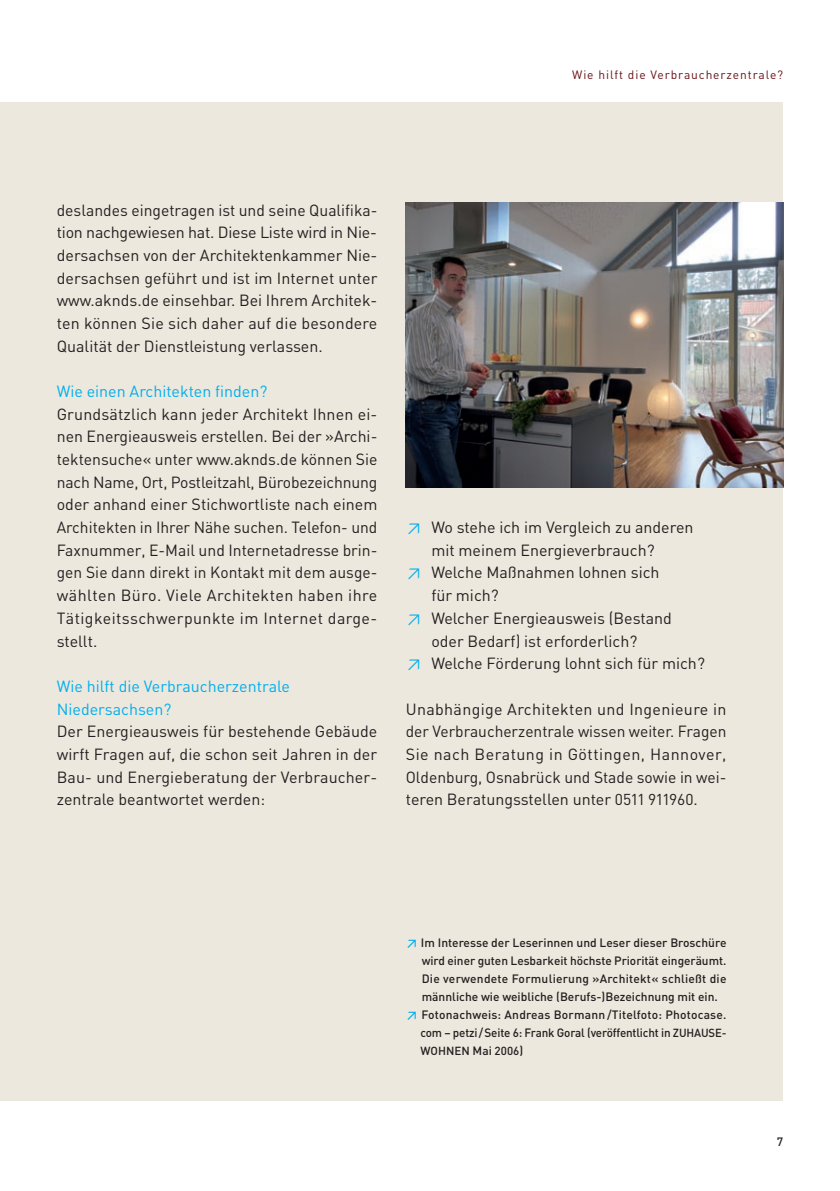
<style>
.page{position:relative;width:840px;height:1191px;background:#fff}
.page>*{position:absolute;margin:0;border:0;box-sizing:border-box;transform-origin:0 0}
.t1{font:16px/22.6px "DIN";color:#231f20}
.t2{font:16px/22.6px "DIN";color:#00aeef}
.t3{font:500 12px "DIN";color:#231f20}
.t4{font:500 12px "DIN";letter-spacing:.02em;color:#231f20}
.t5{font:12px "DIN";letter-spacing:.075em;color:#681317}
.t6{font:500 11.6px "DIN";color:#231f20}
.s1{color:#00aeef}
.s2{font-size:15.6px}
.s3{font-size:11.6px}
.s4{font-size:12px}
</style>
<div class="page">
<div style="left:0;top:102px;width:782px;height:998px;background:#ece8dd"></div>
<img style="left:405px;top:203px;width:377px;height:284px">
<p class="t5" style="left:572px;top:68px;width:212px">Wie hilft die Verbraucherzentrale?</p>
<p class="t1" style="left:57px;top:198px;width:322px">des-lan-des eingetragen ist und seine Qualifika&shy;tion nachgewiesen hat. Diese Liste wird in Nie&shy;dersachsen von der Architektenkammer Nie&shy;dersachsen geführt und ist im I nternet un-ter www.-aknds.de ein-sehbar. Bei I hrem Architek&shy;ten können Sie sich daher auf die besondere Qualität der Dienst-leistung verlassen.</p>
<p class="t2" style="left:57px;top:379px;width:212px">Wie einen Architekten finden?</p>
<p class="t1" style="left:57px;top:402px;width:322px">Grundsätzlich kann jeder Architekt I hnen ei&shy;nen Energieausweis erstellen. Bei der »Archi&shy;tektensuche« unter www.aknds.de können Sie nach Name, Ort, Postleitzahl, Bürobezeichnung oder anhand einer Stichwortliste nach einem Architekten in I hrer Nähe suchen. Telefon- und-Faxnummer, E-Mail und I nternetadresse brin&shy;gen Sie dann direkt in Kontakt mit dem ausge&shy;wählten Büro. Viele Architekten haben ihre Tätigkeitsschwerpunkte im I nternet darge&shy;stellt.</p>
<p class="t2" style="left:57px;top:674px;width:234px">Wie hilft die Verbraucherzentrale<br>Niedersachsen?</p>
<p class="t1" style="left:57px;top:720px;width:322px;text-align:justify">Der Energieausweis für bestehende Gebäude wirft Fragen auf, die schon seit Jahren in der Bau- und Energieberatung der Verbraucher&shy;zentrale beantwortet werden:</p>
<p class="t1" style="left:405px;top:516px;width:289px"><span class="s1">≥</span> Wo stehe ich im Vergleich zu anderen</p>
<p class="t1" style="left:431px;top:538px;width:225px">mit meinem Energieverbrauch?</p>
<p class="t1" style="left:405px;top:561px;width:255px"><span class="s1">≥</span> Welche Maßnahmen lohnen sich</p>
<p class="t1" style="left:431px;top:584px;width:69px">für mich?</p>
<p class="t1" style="left:405px;top:606px;width:267px"><span class="s1">≥</span> Welcher Energieausweis (Bestand</p>
<p class="t1" style="left:431px;top:629px;width:207px">oder Bedarf) ist erforderlich?</p>
<p class="t1" style="left:405px;top:652px;width:300px"><span class="s1">≥</span> Welche Förderung lohnt sich für mich?</p>
<p class="t1" style="left:405px;top:697px;width:322px;text-align:justify">Unabhängige Architekten und I ngenieure in der Verbraucherzentrale wissen weiter. Fragen Sie nach Beratung in Göttingen, Hannover, Oldenburg, Osnabrück und Stade sowie in wei&shy;teren Beratungsstellen unter <span class="s2">0511 911960</span>.</p>
<p class="t3" style="left:405px;top:935px;width:322px"><span class="s1">≥</span> I m I nteresse der Leserinnen und Leser dieser Broschüre</p>
<p class="t3" style="left:421px;top:953px;width:306px">wird einer guten Lesbarkeit höchste Priorität eingeräumt.</p>
<p class="t4" style="left:421px;top:971px;width:306px">Die verwendete Formulierung »Architekt« schließt die</p>
<p class="t3" style="left:421px;top:989px;width:297px">männliche wie weibliche (Berufs-)Bezeichnung mit ein.</p>
<p class="t3" style="left:405px;top:1007px;width:322px"><span class="s1">≥</span> Fotonachweis: Andreas Bormann /Titelfoto: Photocase.</p>
<p class="t3" style="left:420px;top:1025px;width:306px">com – petzi / Seite 6: Frank Goral (veröffentlicht in <span class="s3">ZU HAUSE-</span></p>
<p class="t6" style="left:420px;top:1043px;width:104px">WOHN EN <span class="s4">Mai</span> 2006<span class="s4">)</span></p>
</div>
